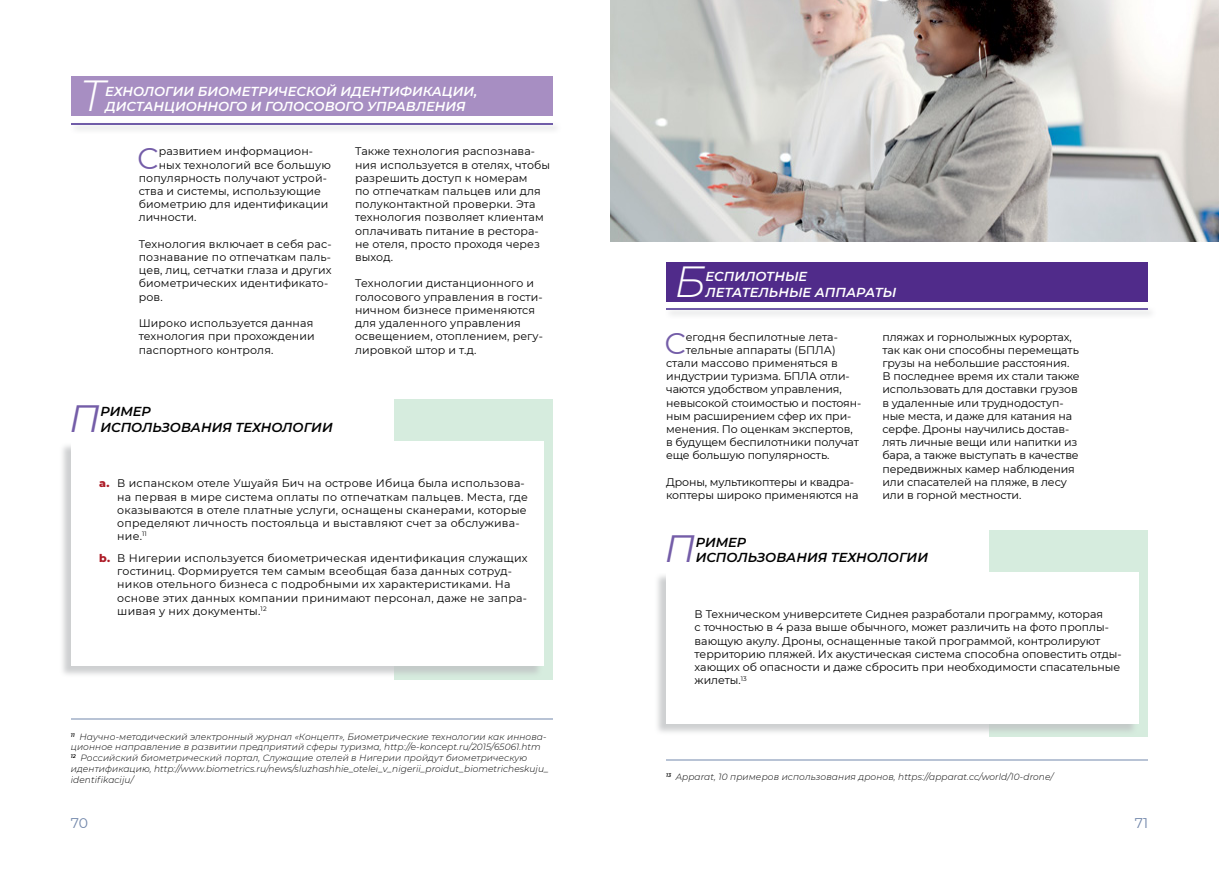
<style>
.page{position:relative;width:1219px;height:871px;background:#fff}
.page>*{position:absolute;margin:0;border:0;box-sizing:border-box;transform-origin:0 0}
.t1{font:italic 300 43.4px "Montserrat";color:#fff}
.t2{font:italic 38px "Montserrat";color:#745da8}
.t3{font:29.9px "Montserrat";color:#745da8}
.t4{font:14px "Montserrat";color:#7287ab}
.t5{font:italic 600 13px/15.6px "Montserrat";color:#fff}
.t6{font:italic 600 13px/15.6px "Montserrat";color:#000}
.t7{font:11px/13.2px "Montserrat";color:#000}
.t8{font:11px/13.2px "Montserrat";letter-spacing:.02em;color:#000}
.t9{font:italic 300 9px/10.8px "Montserrat";letter-spacing:.01em;color:#000}
.s1{font-weight:800;color:#ad1c27}
</style>
<div class="page">
<img style="left:610px;top:0;width:609px;height:242px">
<div style="left:70px;top:121px;width:493px;height:13px;background:#bcbec0;opacity:.75"></div>
<hr style="left:71px;top:123px;width:482px;height:1px;background:#705ca8">
<div style="left:665px;top:307px;width:493px;height:13px;background:#f4f5f5"></div>
<hr style="left:666px;top:308px;width:482px;height:2px;background:#705ca8">
<div style="left:71px;top:77px;width:482px;height:39px;background:#a78ec2"></div>
<div style="left:666px;top:262px;width:482px;height:39px;background:#502b8a"></div>
<div style="left:394px;top:399px;width:159px;height:280px;background:#d6ecde"></div>
<div style="left:989px;top:530px;width:159px;height:207px;background:#d6ecde"></div>
<div style="left:60px;top:442px;width:483px;height:235px;background:#bec0c2;opacity:.75"></div>
<div style="left:71px;top:441px;width:472px;height:224px;background:#fff"></div>
<div style="left:655px;top:572px;width:483px;height:162px;background:#bec0c2;opacity:.75"></div>
<div style="left:666px;top:572px;width:472px;height:151px;background:#fff"></div>
<hr style="left:666px;top:759px;width:482px;height:1px;background:#7287ab">
<hr style="left:71px;top:718px;width:482px;height:1px;background:#7287ab">
<h1 class="t1" style="left:80px;top:66px;width:26px">Т</h1>
<p class="t5" style="left:105px;top:83px;width:374px">ЕХНОЛОГИИ БИОМЕТРИЧЕСКОЙ ИДЕНТИФИКАЦИИ,<br>ДИСТАНЦИОННОГО И ГОЛОСОВОГО УПРАВЛЕНИЯ</p>
<h3 class="t3" style="left:137px;top:137px;width:23px">С</h3>
<p class="t7" style="left:159px;top:144px;width:156px">развитием информацион-</p>
<p class="t7" style="left:159px;top:158px;width:174px">ных технологий все большую</p>
<p class="t7" style="left:139px;top:171px;width:190px">популярность получают устрой -</p>
<p class="t7" style="left:139px;top:184px;width:184px">ства и системы, использующие</p>
<p class="t7" style="left:139px;top:197px;width:191px">биометрию для идентификации</p>
<p class="t7" style="left:139px;top:210px;width:59px">личности.</p>
<p class="t7" style="left:139px;top:237px;width:194px">Технология включает в себя рас&shy;познавание по отпечаткам паль&shy;цев, лиц, сетчатки глаза и других биометрических идентификато&shy;ров.</p>
<p class="t7" style="left:139px;top:316px;width:177px">Широко используется данная технология при прохождении паспортного контроля.</p>
<h2 class="t2" style="left:69px;top:392px;width:33px">П</h2>
<p class="t6" style="left:100px;top:403px;width:234px">РИМЕР<br>ИСПОЛЬЗОВАНИЯ ТЕХНОЛОГИИ</p>
<p class="t7" style="left:355px;top:144px;width:197px">Также технология распознава&shy;ния используется в отелях, чтобы разрешить доступ к номерам<br>по отпечаткам пальцев или для полуконтактной проверки. Эта технология позволяет клиентам оплачивать питание в рестора&shy;не отеля, просто проходя через выход.</p>
<p class="t7" style="left:355px;top:276px;width:189px">Технологии дистанционного и голосового управления в гости&shy;ничном бизнесе применяются для удаленного управления освещением, отоплением, регу&shy;лировкой штор и т.д.</p>
<p class="t8" style="left:117px;top:476px;width:412px;text-indent:-18px"><span class="s1">a.</span> В испанском отеле Ушуайя Бич на острове Ибица была использова&shy;на первая в мире система оплаты по отпечаткам пальцев. Места, где оказываются в отеле платные услуги, оснащены сканерами, которые определяют личность постояльца и выставляют счет за обслужива&shy;ние.<sup>11</sup></p>
<p class="t8" style="left:117px;top:550px;width:412px;text-indent:-18px"><span class="s1">b.</span> В Нигерии используется биометрическая идентификация служащих гостиниц. Формируется тем самым всеобщая база данных сотруд&shy;ников отельного бизнеса с подробными их характеристиками. На основе этих данных компании принимают персонал, даже не запра&shy;шивая у них документы.<sup>12</sup></p>
<p class="t9" style="left:71px;top:730px;width:479px"><sup>11</sup> Научно-методический электронный журнал «Концепт», Биометрические технологии как иннова&shy;ционное направление в развитии предприятий сферы туризма, http://e-koncept.ru/2015/65061.htm<br><sup>12</sup> Российский биометрический портал, Служащие отелей в Нигерии пройдут биометрическую идентификацию, http://www.biometrics.ru/news/sluzhashhie_otelei_v_nigerii_proidut_biometricheskuju_ identifikaciju/</p>
<h1 class="t1" style="left:674px;top:252px;width:33px">Б</h1>
<p class="t5" style="left:706px;top:268px;width:192px">ЕСПИЛОТНЫЕ<br>ЛЕТАТЕЛЬНЫЕ АППАРАТЫ</p>
<h3 class="t3" style="left:664px;top:322px;width:23px">С</h3>
<p class="t7" style="left:686px;top:329px;width:154px">егодня беспилотные лета-</p>
<p class="t7" style="left:686px;top:343px;width:151px">тельные аппараты (БПЛА)</p>
<p class="t7" style="left:666px;top:356px;width:173px">стали массово применяться в</p>
<p class="t7" style="left:666px;top:369px;width:185px">индустрии туризма. БПЛА отли-</p>
<p class="t7" style="left:666px;top:382px;width:177px">чаются удобством управления,</p>
<p class="t7" style="left:666px;top:395px;width:197px">невысокой стоимостью и постоян-</p>
<p class="t7" style="left:666px;top:409px;width:187px">ным расширением сфер их при-</p>
<p class="t7" style="left:666px;top:422px;width:188px">менения. По оценкам экспертов,</p>
<p class="t7" style="left:666px;top:435px;width:194px">в будущем беспилотники получат</p>
<p class="t7" style="left:666px;top:448px;width:165px">еще большую популярность.</p>
<p class="t7" style="left:666px;top:475px;width:194px">Дроны, мультикоптеры и квадра&shy;коптеры широко применяются на</p>
<p class="t7" style="left:882px;top:329px;width:199px">пляжах и горнолыжных курортах, так как они способны перемещать грузы на небольшие расстояния.<br>В последнее время их стали также использовать для доставки грузов в удаленные или труднодоступ&shy;ные места, и даже для катания на серфе. Дроны научились достав&shy;лять личные вещи или напитки из бара, а также выступать в качестве передвижных камер наблюдения или спасателей на пляже, в лесу или в горной местности.</p>
<h2 class="t2" style="left:664px;top:522px;width:33px">П</h2>
<p class="t6" style="left:696px;top:533px;width:234px">РИМЕР<br>ИСПОЛЬЗОВАНИЯ ТЕХНОЛОГИИ</p>
<p class="t7" style="left:695px;top:607px;width:429px">В Техническом университете Сиднея разработали программу, которая<br>с точностью в 4 раза выше обычного, может различить на фото проплы&shy;вающую акулу. Дроны, оснащенные такой программой, контролируют территорию пляжей. Их акустическая система способна оповестить отды&shy;хающих об опасности и даже сбросить при необходимости спасательные жилеты.<sup>13</sup></p>
<p class="t9" style="left:666px;top:771px;width:389px"><sup>13</sup> Apparat, 10 примеров использования дронов, https://apparat.cc/world/10-drone/</p>
<p class="t4" style="left:71px;top:812px;width:19px">70</p>
<p class="t4" style="left:1135px;top:812px;width:15px">71</p>
</div>
